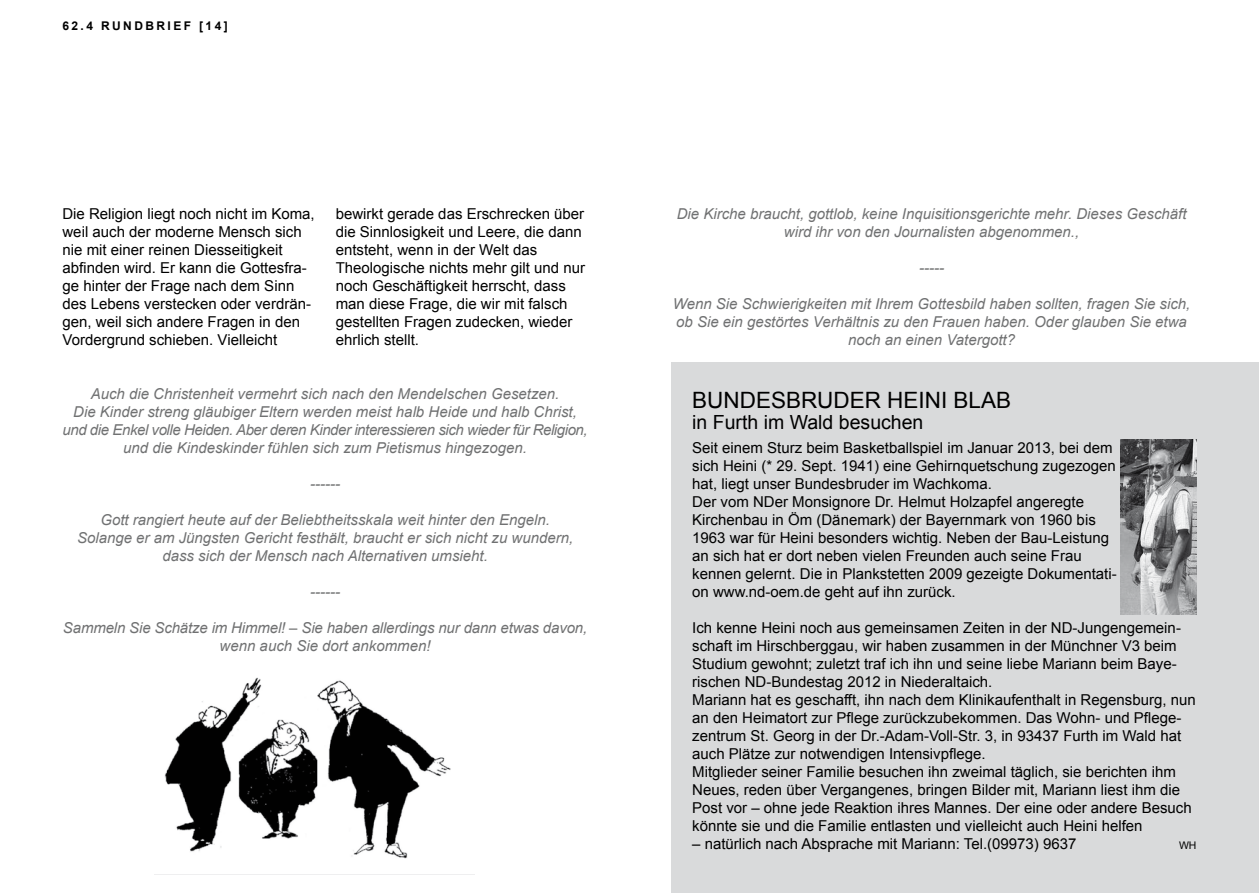
<style>
.page{position:relative;width:1259px;height:893px;background:#fff}
.page>*{position:absolute;margin:0;border:0;box-sizing:border-box;transform-origin:0 0}
.t1{font:22.5px "Arial";color:#000}
.t2{font:19.5px "Arial";color:#000}
.t3{font:15px/18px "Arial";color:#000}
.t4{font:italic 15px/18px "Arial";color:#707172;text-align:center}
.t5{font:700 12px "Arial";letter-spacing:.2em;color:#000}
.t6{font:10.5px "Arial";color:#000}
</style>
<div class="page">
<img style="left:164px;top:677px;width:287px;height:182px">
<div style="left:671px;top:363px;width:588px;height:530px;background:#d9dadb"></div>
<img style="left:1120px;top:440px;width:76px;height:175px">
<p class="t5" style="left:62px;top:17px;width:167px">62.4 RU NDB RIEF [14]</p>
<p class="t3" style="left:62px;top:205px;width:254px">Die Religion liegt noch nicht im Koma, weil auch der moderne Mensch sich nie mit einer reinen Diesseitigkeit abfinden wird. Er kann die Gottesfra&shy;ge hinter der Frage nach dem Sinn des Lebens verstecken oder verdrän&shy;gen, weil sich andere Fragen in den Vordergrund schieben. Vielleicht</p>
<p class="t3" style="left:336px;top:205px;width:251px">bewirkt gerade das Erschrecken über die Sinnlosigkeit und Leere, die dann entsteht, wenn in der Welt das Theologische nichts mehr gilt und nur noch Geschäftigkeit herrscht, dass man diese Frage, die wir mit falsch gestellten Fragen zudecken, wieder ehrlich stellt.</p>
<p class="t4" style="left:62px;top:385px;width:527px">Auch die Christenheit vermehrt sich nach den Mendelschen Gesetzen.<br>Die Kinder streng gläubiger Eltern werden meist halb Heide und halb Christ, und die Enkel volle Heiden. Aber deren Kinder interessieren sich wieder für Religion, und die Kindeskinder fühlen sich zum Pietismus hingezogen.</p>
<p class="t4" style="left:310px;top:475px;width:31px">------</p>
<p class="t4" style="left:77px;top:511px;width:498px">Gott rangiert heute auf der Beliebtheitsskala weit hinter den Engeln.<br>Solange er am Jüngsten Gericht festhält, braucht er sich nicht zu wundern, dass sich der Mensch nach Alternativen umsieht.</p>
<p class="t4" style="left:310px;top:583px;width:31px">------</p>
<p class="t4" style="left:63px;top:619px;width:526px">Sammeln Sie Schätze im Himmel! – Sie haben allerdings nur dann etwas davon, wenn auch Sie dort ankommen!</p>
<p class="t4" style="left:676px;top:205px;width:511px">Die Kirche braucht, gottlob, keine Inquisitionsgerichte mehr. Dieses Geschäft wird ihr von den Journalisten abgenommen.,</p>
<p class="t4" style="left:919px;top:259px;width:26px">-----</p>
<p class="t4" style="left:673px;top:295px;width:519px">Wenn Sie Schwierigkeiten mit Ihrem Gottesbild haben sollten, fragen Sie sich, ob Sie ein gestörtes Verhältnis zu den Frauen haben. Oder glauben Sie etwa noch an einen Vatergott?</p>
<h1 class="t1" style="left:692px;top:385px;width:32px">Bundesbruder</h1>
<h1 class="t1" style="left:887px;top:385px;width:28px">Heini</h1>
<h1 class="t1" style="left:953px;top:385px;width:30px">Blab</h1>
<h2 class="t2" style="left:692px;top:409px;width:233px">in Furth im Wald besuchen</h2>
<p class="t3" style="left:692px;top:439px;width:426px">Seit einem Sturz beim Basketballspiel im Januar 2013, bei dem sich Heini (* 29. Sept. 1941) eine Gehirnquetschung zugezogen hat, liegt unser Bundesbruder im Wachkoma.<br>Der vom NDer Monsignore Dr. Helmut Holzapfel angeregte Kirchenbau in Öm (Dänemark) der Bayernmark von 1960 bis 1963 war für Heini besonders wichtig. Neben der Bau-Leistung an sich hat er dort neben vielen Freunden auch seine Frau kennen gelernt. Die in Plankstetten 2009 gezeigte Dokumentati&shy;on www.nd-oem.de geht auf ihn zurück.</p>
<p class="t3" style="left:692px;top:619px;width:505px">Ich kenne Heini noch aus gemeinsamen Zeiten in der ND-Jungengemein&shy;schaft im Hirschberggau, wir haben zusammen in der Münchner V3 beim Studium gewohnt; zuletzt traf ich ihn und seine liebe Mariann beim Baye&shy;rischen ND-Bundestag 2012 in Niederaltaich.<br>Mariann hat es geschafft, ihn nach dem Klinikaufenthalt in Regensburg, nun an den Heimatort zur Pflege zurückzubekommen. Das Wohn- und Pflege&shy;zentrum St. Georg in der Dr.-Adam-Voll-Str. 3, in 93437 Furth im Wald hat auch Plätze zur notwendigen Intensivpflege.<br>Mitglieder seiner Familie besuchen ihn zweimal täglich, sie berichten ihm Neues, reden über Vergangenes, bringen Bilder mit, Mariann liest ihm die Post vor – ohne jede Reaktion ihres Mannes. Der eine oder andere Besuch könnte sie und die Familie entlasten und vielleicht auch Heini helfen</p>
<p class="t3" style="left:692px;top:835px;width:386px">– natürlich nach Absprache mit Mariann: Tel.(09973) 9637</p>
<p class="t6" style="left:1179px;top:838px;width:10px">wh</p>
</div>
